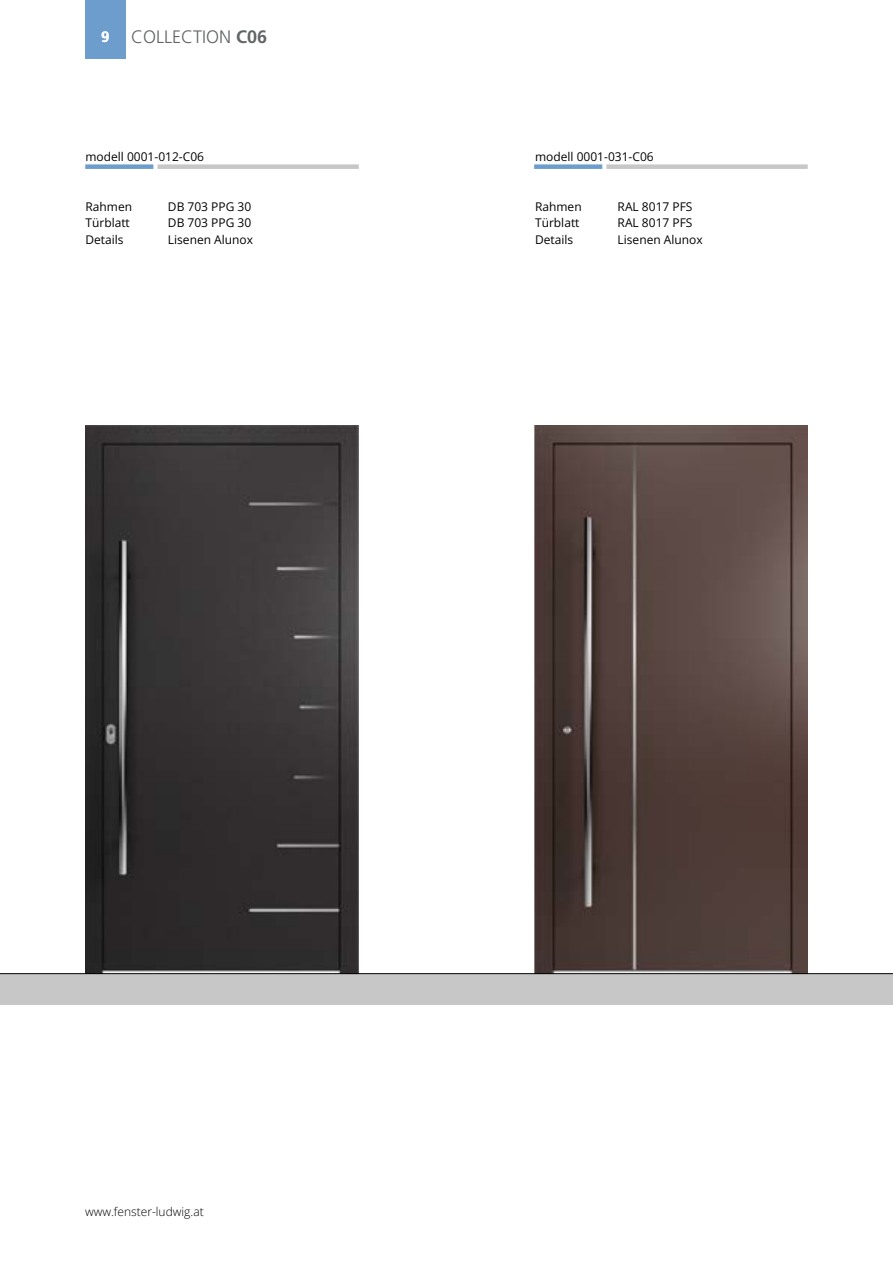
<style>
.page{position:relative;width:893px;height:1263px;background:#fff}
.page>*{position:absolute;margin:0;border:0;box-sizing:border-box;transform-origin:0 0}
.t1{font:300 18px "Frutiger LT Std";color:#616567}
.t2{font:700 15px "Frutiger LT Std";color:#fff}
.t3{font:12px "Open Sans";color:#000}
.t4{font:300 12px "Open Sans";color:#000}
.s1{font-weight:700}
</style>
<div class="page">
<img style="left:85px;top:425px;width:273px;height:548px">
<img style="left:535px;top:425px;width:273px;height:548px">
<div style="left:85px;top:0;width:41px;height:58px;background:#6d9dcc"></div>
<div style="left:158px;top:164px;width:201px;height:5px;background:#c6c7c6"></div>
<div style="left:85px;top:164px;width:68px;height:5px;background:#6d9dcc"></div>
<div style="left:606px;top:164px;width:202px;height:5px;background:#c6c7c6"></div>
<div style="left:534px;top:164px;width:68px;height:5px;background:#6d9dcc"></div>
<div style="left:0;top:974px;width:893px;height:31px;background:#c6c7c6"></div>
<hr style="left:0;top:973px;width:893px;height:1px;background:#000">
<p class="t2" style="left:101px;top:28px;width:10px">9</p>
<h1 class="t1" style="left:131px;top:27px;width:138px">COLLECTION <span class="s1">C06</span></h1>
<p class="t3" style="left:85px;top:149px;width:120px">modell 0001-012-C06</p>
<p class="t3" style="left:85px;top:198px;width:48px">Rahmen</p>
<p class="t3" style="left:168px;top:198px;width:85px">DB 703 PPG 30</p>
<p class="t3" style="left:85px;top:215px;width:46px">Türblatt</p>
<p class="t3" style="left:168px;top:215px;width:85px">DB 703 PPG 30</p>
<p class="t3" style="left:85px;top:231px;width:40px">Details</p>
<p class="t3" style="left:168px;top:231px;width:87px">Lisenen Alunox</p>
<p class="t3" style="left:535px;top:149px;width:120px">modell 0001-031-C06</p>
<p class="t3" style="left:535px;top:198px;width:48px">Rahmen</p>
<p class="t3" style="left:618px;top:198px;width:76px">RAL 8017 PFS</p>
<p class="t3" style="left:535px;top:215px;width:46px">Türblatt</p>
<p class="t3" style="left:618px;top:215px;width:76px">RAL 8017 PFS</p>
<p class="t3" style="left:535px;top:231px;width:40px">Details</p>
<p class="t3" style="left:618px;top:231px;width:87px">Lisenen Alunox</p>
<p class="t4" style="left:85px;top:1203px;width:120px">www.fenster-ludwig.at</p>
</div>
